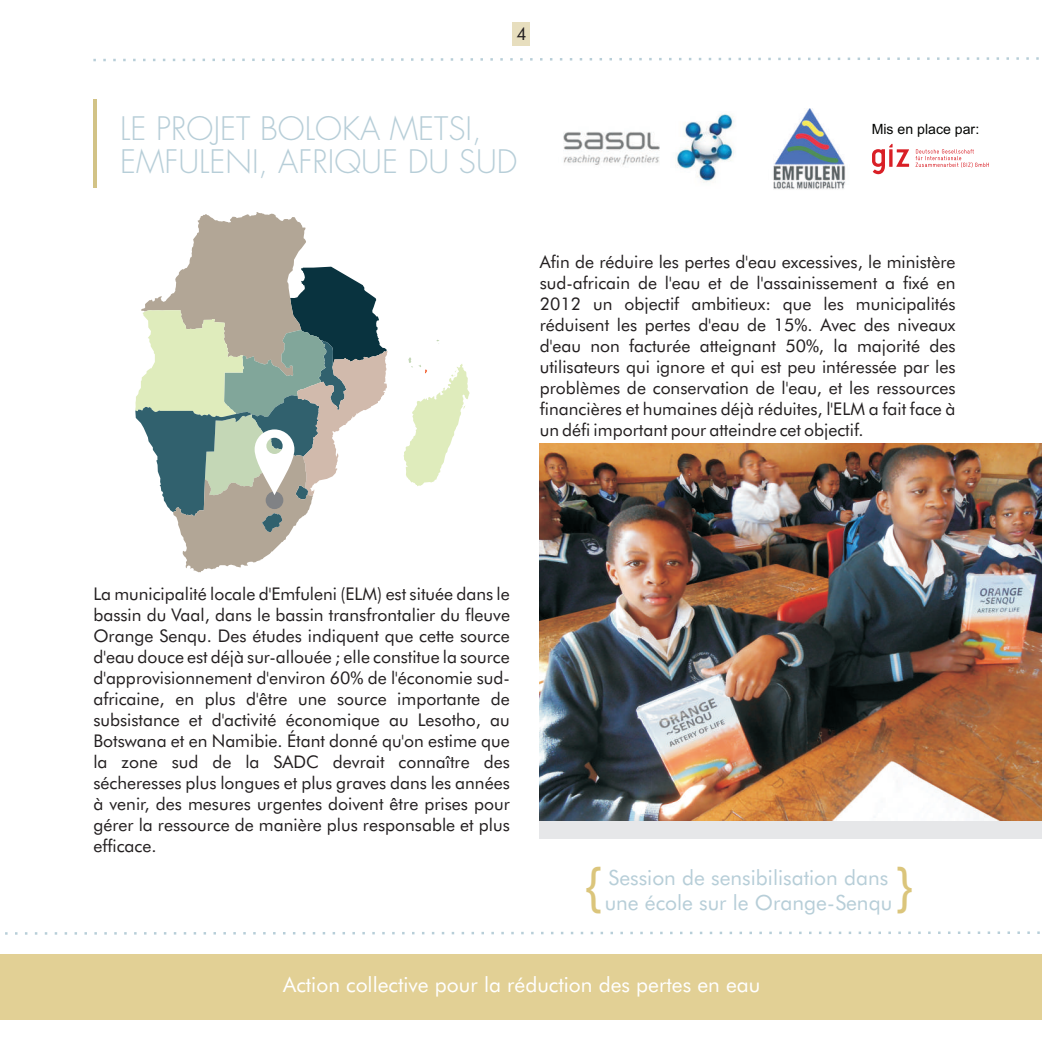
<style>
.page{position:relative;width:1042px;height:1042px;background:#fff}
.page>*{position:absolute;margin:0;border:0;box-sizing:border-box;transform-origin:0 0}
.t1{font:49.88px "Arial";color:#dbc57b}
.t2{font:300 31.5px/32.9px "Futura";color:#b7ced8}
.t3{font:21px "Futura BT";color:#b7ced8}
.t4{font:21px "Futura BT";color:#fff}
.t5{font:17.5px/21px "Futura BT";color:#231f20;text-align:justify}
.t6{font:14.17px "Arial";color:#040503}
</style>
<div class="page">
<div style="left:512px;top:22px;width:17px;height:23px;background:#e7debe"></div>
<div style="left:0;top:954px;width:1042px;height:65px;background:#e2d095"></div>
<svg style="left:93px;top:57px;width:946px;height:5px"></svg>
<svg style="left:5px;top:931px;width:1035px;height:4px"></svg>
<img style="left:563px;top:114px;width:171px;height:69px">
<img style="left:773px;top:108px;width:73px;height:82px">
<svg style="left:872px;top:144px;width:37px;height:30px"></svg>
<svg style="left:915px;top:149px;width:74px;height:19px"></svg>
<div style="left:540px;top:448px;width:502px;height:391px;background:#e6e7e9"></div>
<svg style="left:404px;top:357px;width:65px;height:129px"></svg>
<svg style="left:135px;top:212px;width:252px;height:360px"></svg>
<img style="left:540px;top:444px;width:502px;height:376px">
<hr style="left:93px;top:99px;width:4px;height:89px;background:#d2c386">
<p class="t5" style="left:516px;top:25px;width:12px">4</p>
<h2 class="t2" style="left:120px;top:114px;width:399px">LE PROJET BOLOKA METSI,<br>EMFULENI, AFRIQUE DU SUD</h2>
<p class="t6" style="left:872px;top:123px;width:109px">Mis en place par:</p>
<p class="t5" style="left:540px;top:253px;width:417px">Afin de réduire les pertes d'eau excessives, le ministère sud-africain de l'eau et de l'assainissement a fixé en 2012 un objectif ambitieux: que les municipalités réduisent les pertes d'eau de 15%. Avec des niveaux d'eau non facturée atteignant 50%, la majorité des utilisateurs qui ignore et qui est peu intéressée par les problèmes de conservation de l'eau, et les ressources financières et humaines déjà réduites, l'ELM a fait face à un défi important pour atteindre cet objectif.</p>
<p class="t5" style="left:93px;top:585px;width:418px">La municipalité locale d'Emfuleni (ELM) est située dans le bassin du Vaal, dans le bassin transfrontalier du fleuve Orange Senqu. Des études indiquent que cette source d'eau douce est déjà sur-allouée ; elle constitue la source d'approvisionnement d'environ 60% de l'économie sud&shy;africaine, en plus d'être une source importante de subsistance et d'activité économique au Lesotho, au Botswana et en Namibie. Étant donné qu'on estime que la zone sud de la SADC devrait connaître des sécheresses plus longues et plus graves dans les années à venir, des mesures urgentes doivent être prises pour gérer la ressource de manière plus responsable et plus efficace.</p>
<h1 class="t1" style="left:585px;top:866px;width:18px">{</h1>
<p class="t3" style="left:608px;top:869px;width:281px">Session de sensibilisation dans</p>
<p class="t3" style="left:605px;top:894px;width:289px">une école sur le Orange-Senqu</p>
<p class="t4" style="left:283px;top:976px;width:478px">Action collective pour la réduction des pertes en eau</p>
</div>
